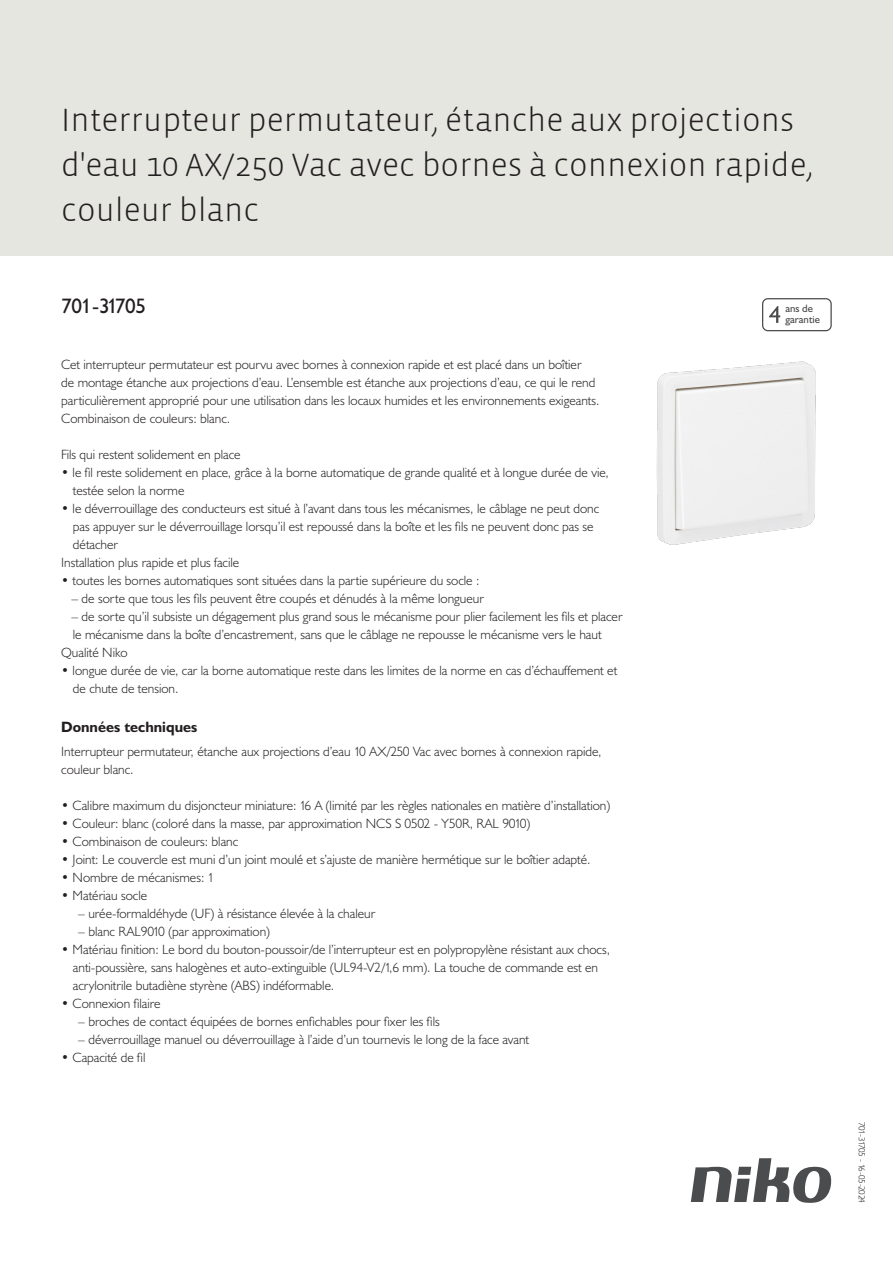
<style>
.page{position:relative;width:893px;height:1263px;background:#fff}
.page>*{position:absolute;margin:0;border:0;box-sizing:border-box;transform-origin:0 0}
.Title_datasheets{font:300 33px/45px "Vista Sans";color:#231f20}
.Article_number{font:21px "Humanist 521 BT";letter-spacing:-.025em;color:#231f20}
.Titles_parts{font:700 15px "Humanist 521 BT";color:#231f20}
.USP_Bullets{font:300 13.5px/18px "Humanist 521 BT";color:#231f20}
.Platte_tekst_CAB{font:300 13.5px/18px "Humanist 521 BT";color:#231f20}
.USP_Bullets_level_2{font:300 13.5px "Humanist 521 BT";color:#231f20}
.t1{font:10.8px/10.8px "Humanist 521 BT";color:#4b4c4d}
.Revision{font:300 9px "Humanist 521 BT";letter-spacing:-.05em;color:#231f20}
</style>
<div class="page">
<svg style="left:691px;top:1158px;width:141px;height:45px"></svg>
<div style="left:0;top:0;width:893px;height:255px;background:#e6e6e0"></div>
<svg style="left:762px;top:298px;width:70px;height:33px"></svg>
<img style="left:656px;top:361px;width:160px;height:184px">
<p class="Title_datasheets" style="left:61px;top:98px;width:753px">Interrupteur permutateur, étanche aux projections d'eau 10 AX/250 Vac avec bornes à connexion rapide, couleur blanc</p>
<p class="Article_number" style="left:61px;top:293px;width:87px">701-31705</p>
<p class="t1" style="left:785px;top:303px;width:36px">ans de garantie</p>
<p class="Platte_tekst_CAB" style="left:61px;top:355px;width:540px">Cet interrupteur permutateur est pourvu avec bornes à connexion rapide et est placé dans un boîtier<br>de montage étanche aux projections d’eau. L’ensemble est étanche aux projections d’eau, ce qui le rend particulièrement approprié pour une utilisation dans les locaux humides et les environnements exigeants.<br>Combinaison de couleurs: blanc.</p>
<p class="USP_Bullets" style="left:61px;top:445px;width:181px">Fils qui restent solidement en place</p>
<p class="USP_Bullets" style="left:73px;top:463px;width:537px;text-indent:-12px">• le fil reste solidement en place, grâce à la borne automatique de grande qualité et à longue durée de vie, testée selon la norme</p>
<p class="USP_Bullets" style="left:73px;top:499px;width:528px;text-indent:-12px">• le déverrouillage des conducteurs est situé à l’avant dans tous les mécanismes, le câblage ne peut donc pas appuyer sur le déverrouillage lorsqu’il est repoussé dans la boîte et les fils ne peuvent donc pas se détacher</p>
<p class="USP_Bullets" style="left:61px;top:553px;width:180px">Installation plus rapide et plus facile</p>
<p class="USP_Bullets" style="left:61px;top:571px;width:420px">• toutes les bornes automatiques sont situées dans la partie supérieure du socle :</p>
<p class="USP_Bullets" style="left:71px;top:589px;width:414px">– de sorte que tous les fils peuvent être coupés et dénudés à la même longueur</p>
<p class="USP_Bullets" style="left:71px;top:607px;width:552px">– de sorte qu’il subsiste un dégagement plus grand sous le mécanisme pour plier facilement les fils et placer le mécanisme dans la boîte d’encastrement, sans que le câblage ne repousse le mécanisme vers le haut</p>
<p class="USP_Bullets" style="left:61px;top:643px;width:68px">Qualité Niko</p>
<p class="USP_Bullets" style="left:73px;top:661px;width:546px;text-indent:-12px">• longue durée de vie, car la borne automatique reste dans les limites de la norme en cas d’échauffement et de chute de tension.</p>
<p class="Titles_parts" style="left:61px;top:717px;width:138px">Données techniques</p>
<p class="Platte_tekst_CAB" style="left:61px;top:742px;width:542px">Interrupteur permutateur, étanche aux projections d’eau 10 AX/250 Vac avec bornes à connexion rapide, couleur blanc.</p>
<p class="USP_Bullets" style="left:61px;top:796px;width:551px">• Calibre maximum du disjoncteur miniature: 16 A (limité par les règles nationales en matière d’installation)</p>
<p class="USP_Bullets" style="left:61px;top:814px;width:471px">• Couleur: blanc (coloré dans la masse, par approximation NCS S 0502 - Y50R, RAL 9010)</p>
<p class="USP_Bullets" style="left:61px;top:832px;width:178px">• Combinaison de couleurs: blanc</p>
<p class="USP_Bullets" style="left:61px;top:850px;width:531px">• Joint: Le couvercle est muni d’un joint moulé et s’ajuste de manière hermétique sur le boîtier adapté.</p>
<p class="USP_Bullets" style="left:61px;top:868px;width:155px">• Nombre de mécanismes: 1</p>
<p class="USP_Bullets" style="left:61px;top:886px;width:88px">• Matériau socle</p>
<p class="USP_Bullets_level_2" style="left:78px;top:905px;width:299px">– urée-formaldéhyde (UF) à résistance élevée à la chaleur</p>
<p class="USP_Bullets_level_2" style="left:78px;top:923px;width:193px">– blanc RAL9010 (par approximation)</p>
<p class="USP_Bullets" style="left:73px;top:940px;width:539px;text-indent:-12px">• Matériau finition: Le bord du bouton-poussoir/de l’interrupteur est en polypropylène résistant aux chocs, anti-poussière, sans halogènes et auto-extinguible (UL94-V2/1,6 mm). La touche de commande est en acrylonitrile butadiène styrène (ABS) indéformable.</p>
<p class="USP_Bullets" style="left:61px;top:994px;width:101px">• Connexion filaire</p>
<p class="USP_Bullets_level_2" style="left:78px;top:1013px;width:363px">– broches de contact équipées de bornes enfichables pour fixer les fils</p>
<p class="USP_Bullets_level_2" style="left:78px;top:1031px;width:452px">– déverrouillage manuel ou déverrouillage à l’aide d’un tournevis le long de la face avant</p>
<p class="USP_Bullets" style="left:61px;top:1048px;width:86px">• Capacité de fil</p>
<p class="Revision" style="left:868px;top:1121px;width:83px;rotate:90deg">701-31705 - 16-05-2024</p>
</div>
